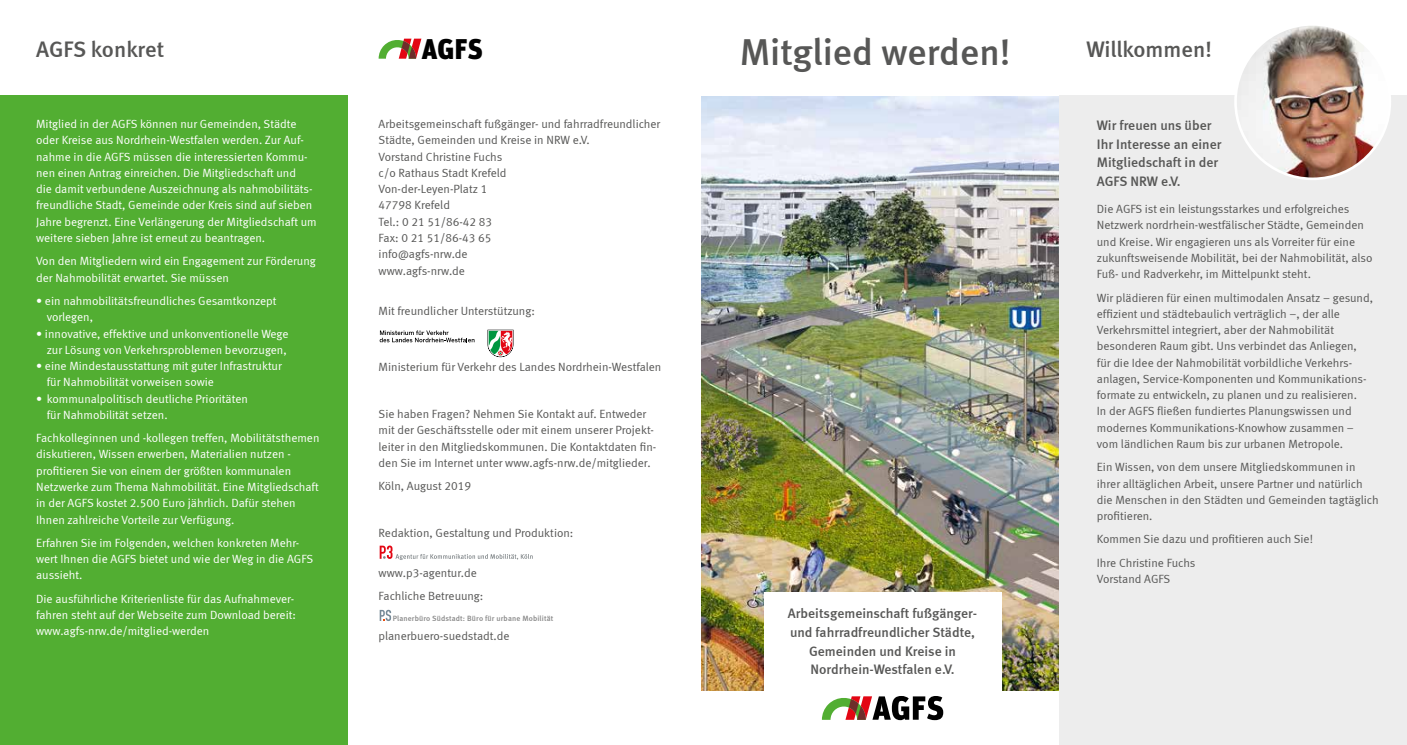
<style>
.page{position:relative;width:1407px;height:745px;background:#fff}
.page>*{position:absolute;margin:0;border:0;box-sizing:border-box;transform-origin:0 0}
.t1{font:37.5px "Meta Medium LF";color:#575756}
.t2{font:900 28.5px "Unit OT";color:#000}
.t3{font:500 22.5px "Meta";color:#575756}
.t4{font:500 13.75px/18.8px "Meta";color:#575756;text-align:center}
.t5{font:11.88px/16.2px "Meta Normal LF";color:#575756}
.t6{font:11.88px/16.2px "Meta Normal LF";color:#fff}
.t7{font:500 7.62px "Meta";letter-spacing:.02em;color:#878787}
.s1{font-family:"Meta Correspondence"}
</style>
<div class="page">
<div style="left:0;top:95px;width:347px;height:649px;background:#52ae32"></div>
<img style="left:702px;top:96px;width:357px;height:593px">
<svg style="left:379px;top:38px;width:42px;height:21px"></svg>
<svg style="left:487px;top:329px;width:26px;height:28px"></svg>
<svg style="left:380px;top:330px;width:94px;height:12px"></svg>
<div style="left:764px;top:592px;width:237px;height:152px;background:#fff"></div>
<svg style="left:822px;top:696px;width:121px;height:23px"></svg>
<div style="left:1059px;top:95px;width:348px;height:649px;background:#ededed"></div>
<img style="left:1235px;top:24px;width:155px;height:155px;border-radius:77px">
<div style="left:1234px;top:23px;width:157px;height:157px;border:3px solid #fff;border-radius:50%"></div>
<svg style="left:380px;top:609px;width:11px;height:11px"></svg>
<svg style="left:380px;top:545px;width:153px;height:14px"></svg>
<h3 class="t3" style="left:36px;top:36px;width:130px">AGFS konkret</h3>
<p class="t6" style="left:36px;top:116px;width:282px">Mitglied in der AGFS können nur Gemeinden, Städte oder Kreise aus Nordrhein-Westfalen werden. Zur Auf&shy;nahme in die AGFS müssen die interessierten Kommu&shy;nen einen Antrag einreichen. Die Mitgliedschaft und<br>die damit verbundene Auszeichnung als nahmobilitäts&shy;freundliche Stadt, Gemeinde oder Kreis sind auf sieben Jahre begrenzt. Eine Verlängerung der Mitgliedschaft um weitere sieben Jahre ist erneut zu beantragen.</p>
<p class="t6" style="left:36px;top:253px;width:281px">Von den Mitgliedern wird ein Engagement zur Förderung der Nahmobilität erwartet. Sie müssen</p>
<p class="t6" style="left:47px;top:292px;width:231px;text-indent:-11px">• ein nahmobilitätsfreundliches Gesamtkonzept vorlegen,</p>
<p class="t6" style="left:36px;top:325px;width:254px;text-align:right">• innovative, effektive und unkonventionelle Wege zur Lösung von Verkehrsproblemen bevorzugen,</p>
<p class="t6" style="left:47px;top:357px;width:237px;text-indent:-11px">• eine Mindestausstattung mit guter Infrastruktur für Nahmobilität vorweisen sowie</p>
<p class="t6" style="left:47px;top:390px;width:203px;text-indent:-11px">• kommunalpolitisch deutliche Prioritäten für Nahmobilität setzen.</p>
<p class="t6" style="left:36px;top:429px;width:285px">Fachkolleginnen und -kollegen treffen, Mobilitätsthemen diskutieren, Wissen erwerben, Materialien nutzen - profitieren Sie von einem der größten kommunalen Netzwerke zum Thema Nahmobilität. Eine Mitgliedschaft in der AGFS kostet 2.500 Euro jährlich. Dafür stehen Ihnen zahlreiche Vorteile zur Verfügung.</p>
<p class="t6" style="left:36px;top:534px;width:279px">Erfahren Sie im Folgenden, welchen konkreten Mehr&shy;wert Ihnen die AGFS bietet und wie der Weg in die AGFS aussieht.</p>
<p class="t6" style="left:36px;top:590px;width:261px">Die ausführliche Kriterienliste für das Aufnahmever&shy;fahren steht auf der Webseite zum Download <span class="s1">bereit: </span>www.agfs-nrw.de/mitglied-werden</p>
<h2 class="t2" style="left:421px;top:30px;width:63px">AGFS</h2>
<h1 class="t1" style="left:740px;top:30px;width:272px">Mitglied werden!</h1>
<p class="t5" style="left:379px;top:116px;width:283px">Arbeitsgemeinschaft fußgänger- und fahrradfreundlicher<br>Städte, Gemeinden und Kreise in NRW e.V.<br>Vorstand Christine Fuchs<br>c/o Rathaus Stadt Krefeld<br>Von-der-Leyen-Platz 1<br>47798 Krefeld<br>Tel.: 0 21 51/86-42 83<br>Fax: 0 21 51/86-43 65<br>info@agfs-nrw.de<br>www.agfs-nrw.de</p>
<p class="t5" style="left:379px;top:303px;width:158px">Mit freundlicher Unterstützung:</p>
<p class="t5" style="left:379px;top:358px;width:284px">Ministerium für Verkehr des Landes Nordrhein-Westfalen</p>
<p class="t5" style="left:379px;top:405px;width:279px">Sie haben Fragen? Nehmen Sie Kontakt auf. Entweder mit der Geschäftsstelle oder mit einem unserer Projekt&shy;leiter in den Mitgliedskommunen. Die Kontaktdaten fin&shy;den Sie im Internet unter www.agfs-nrw.de/mitglieder.</p>
<p class="t5" style="left:379px;top:477px;width:94px">Köln, August 2019</p>
<p class="t5" style="left:379px;top:524px;width:196px">Redaktion, Gestaltung und Produktion:</p>
<p class="t5" style="left:379px;top:560px;width:106px;line-height:23.4px">www.p3-agentur.de<br>Fachliche Betreuung:</p>
<p class="t5" style="left:379px;top:626px;width:132px">planerbuero-suedstadt.de</p>
<p class="t7" style="left:393px;top:613px;width:162px">Planerbüro Südstadt: Büro für urbane Mobilität</p>
<p class="t4" style="left:788px;top:603px;width:191px">Arbeitsgemeinschaft fußgänger&shy;und fahrradfreundlicher Städte,<br>Gemeinden und Kreise in<br>Nordrhein-Westfalen e.V.</p>
<h3 class="t3" style="left:1086px;top:36px;width:127px">Willkommen!</h3>
<p class="t4" style="left:1097px;top:115px;width:126px;text-align:left">Wir freuen uns über<br>Ihr Interesse an einer<br>Mitgliedschaft in der<br>AGFS NRW e.V.</p>
<p class="t5" style="left:1097px;top:200px;width:277px">Die AGFS ist ein leistungsstarkes und erfolgreiches Netzwerk nordrhein-westfälischer Städte, Gemeinden und Kreise. Wir engagieren uns als Vorreiter für eine zukunftsweisende Mobilität, bei der Nahmobilität, also Fuß- und Radverkehr, im Mittelpunkt steht.</p>
<p class="t5" style="left:1097px;top:289px;width:278px">Wir plädieren für einen multimodalen Ansatz – gesund, effizient und städtebaulich verträglich –, der alle Verkehrsmittel integriert, aber der Nahmobilität besonderen Raum gibt. Uns verbindet das Anliegen, für die Idee der Nahmobilität vorbildliche Verkehrs&shy;anlagen, Service-Komponenten und Kommunikations&shy;formate zu entwickeln, zu planen und zu realisieren.<br>In der AGFS fließen fundiertes Planungswissen und modernes Kommunikations-Knowhow zusammen – vom ländlichen Raum bis zur urbanen Metropole.</p>
<p class="t5" style="left:1097px;top:458px;width:283px">Ein Wissen, von dem unsere Mitgliedskommunen in ihrer alltäglichen Arbeit, unsere Partner und natürlich die Menschen in den Städten und Gemeinden tagtäglich profitieren.</p>
<p class="t5" style="left:1097px;top:527px;width:218px;line-height:23.4px">Kommen Sie dazu und profitieren auch Sie!<br>Ihre Christine Fuchs</p>
<p class="t5" style="left:1097px;top:570px;width:75px">Vorstand AGFS</p>
</div>
